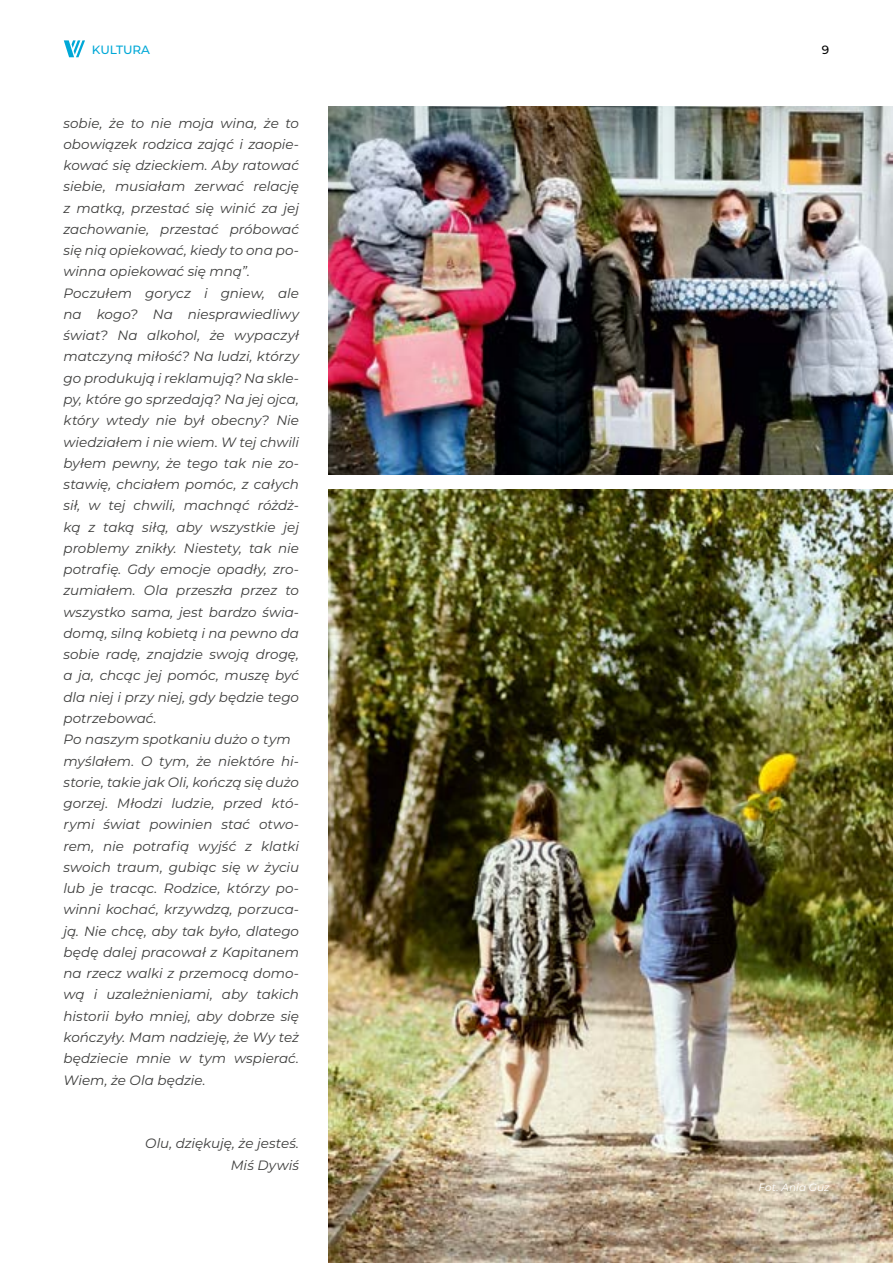
<style>
.page{position:relative;width:893px;height:1263px;background:#fff}
.page>*{position:absolute;margin:0;border:0;box-sizing:border-box;transform-origin:0 0}
.t1{font:italic 13.5px/21.3px "Montserrat";color:#3c3c3b}
.t2{font:500 12px "Montserrat";letter-spacing:-.005em;color:#00a8d7}
.t3{font:500 12px "Montserrat";color:#000}
.t4{font:italic 10.5px "Montserrat";letter-spacing:.005em;color:#fff}
</style>
<div class="page">
<img style="left:329px;top:490px;width:564px;height:773px">
<img style="left:329px;top:106px;width:564px;height:368px">
<svg style="left:64px;top:40px;width:21px;height:17px"></svg>
<p class="t2" style="left:92px;top:41px;width:60px">KULTURA</p>
<p class="t3" style="left:822px;top:41px;width:9px">9</p>
<p class="t1" style="left:64px;top:112px;width:237px">sobie, że to nie moja wina, że to obowiązek rodzica zająć i zaopie&shy;kować się dzieckiem. Aby ratować siebie, musiałam zerwać relację z matką, przestać się winić za jej zachowanie, przestać próbować się nią opiekować, kiedy to ona po&shy;winna opiekować się mną”.<br>Poczułem gorycz i gniew, ale na kogo? Na niesprawiedliwy świat? Na alkohol, że wypaczył matczyną miłość? Na ludzi, którzy go produkują i reklamują? Na skle&shy;py, które go sprzedają? Na jej ojca, który wtedy nie był obecny? Nie wiedziałem i nie wiem. W tej chwili byłem pewny, że tego tak nie zo&shy;stawię, chciałem pomóc, z całych sił, w tej chwili, machnąć różdż&shy;ką z taką siłą, aby wszystkie jej problemy znikły. Niestety, tak nie potrafię. Gdy emocje opadły, zro&shy;zumiałem. Ola przeszła przez to wszystko sama, jest bardzo świa&shy;domą, silną kobietą i na pewno da sobie radę, znajdzie swoją drogę, a ja, chcąc jej pomóc, muszę być dla niej i przy niej, gdy będzie tego potrzebować.<br>Po naszym spotkaniu dużo o tym myślałem. O tym, że niektóre hi&shy;storie, takie jak Oli, kończą się dużo gorzej. Młodzi ludzie, przed któ&shy;rymi świat powinien stać otwo&shy;rem, nie potrafią wyjść z klatki swoich traum, gubiąc się w życiu lub je tracąc. Rodzice, którzy po&shy;winni kochać, krzywdzą, porzuca&shy;ją. Nie chcę, aby tak było, dlatego będę dalej pracował z Kapitanem na rzecz walki z przemocą domo&shy;wą i uzależnieniami, aby takich historii było mniej, aby dobrze się kończyły. Mam nadzieję, że Wy też będziecie mnie w tym wspierać.<br>Wiem, że Ola będzie.</p>
<p class="t1" style="left:145px;top:1132px;width:155px;text-align:right">Olu, dziękuję, że jesteś.<br>Miś Dywiś</p>
<p class="t4" style="left:758px;top:1180px;width:72px">Fot. Ania Guz</p>
</div>
